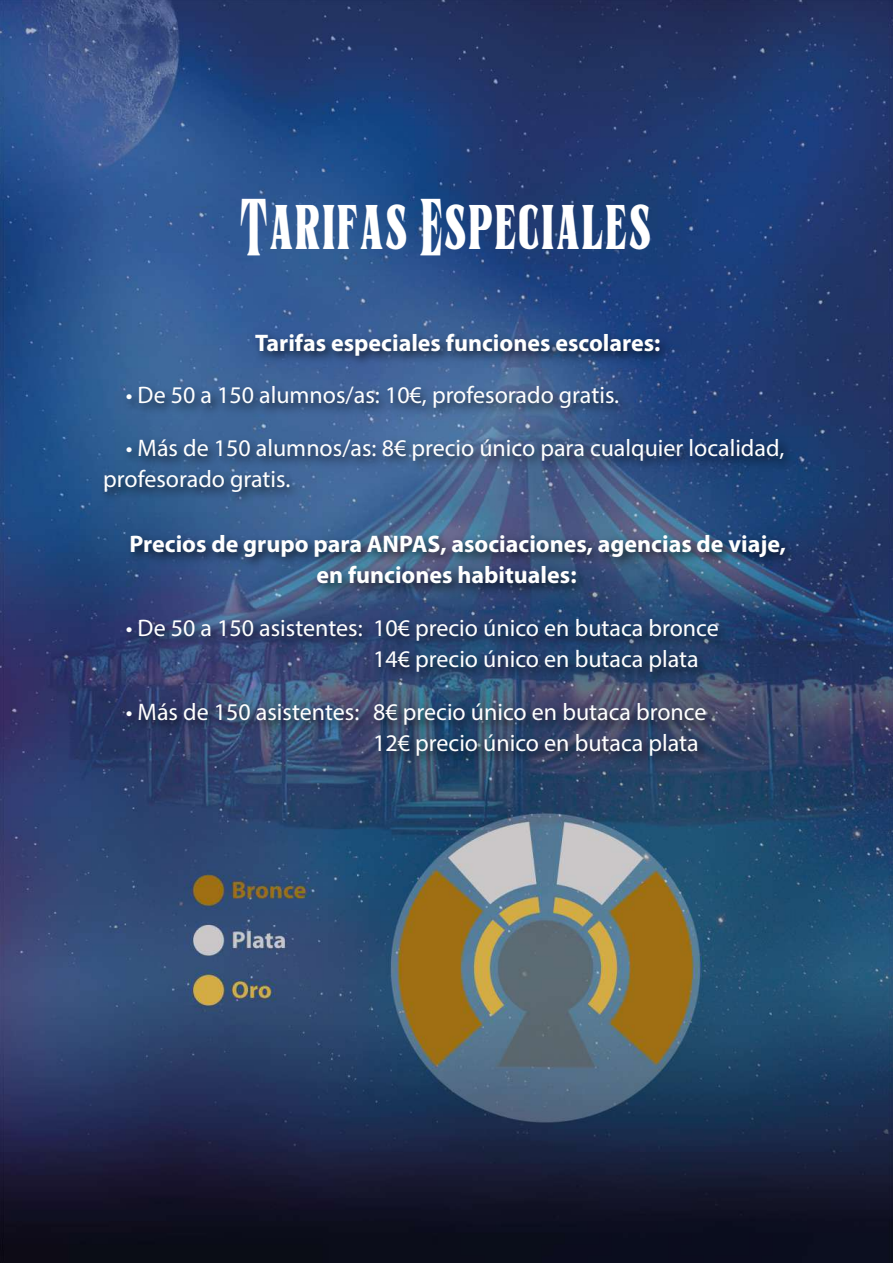
<style>
.page{position:relative;width:893px;height:1263px;background:#fff}
.page>*{position:absolute;margin:0;border:0;box-sizing:border-box;transform-origin:0 0}
.t1{font:700 53.7px "Sernes";letter-spacing:.06em;color:#fff;scale:.69 1}
.t2{font:24px/31.5px "Myriad Pro";color:#fff}
.t3{font:700 24px/31.5px "Myriad Pro";color:#fff}
</style>
<div class="page">
<img style="left:0;top:0;width:893px;height:1263px">
<img style="left:94px;top:322px;width:714px;height:761px">
<h1 class="t1" style="left:240px;top:184px;width:596px">Tarifas Especiales</h1>
<p class="t3" style="left:255px;top:326px;width:407px">Tarifas especiales funciones escolares:</p>
<p class="t2" style="left:126px;top:379px;width:495px">• De 50 a 150 alumnos/as: 10€, profesorado gratis.</p>
<p class="t2" style="left:103px;top:432px;width:683px;text-indent:22px">• Más de 150 alumnos/as: 8€ precio único para cualquier localidad, profesorado gratis.</p>
<p class="t3" style="left:316px;top:527px;width:471px;text-indent:-187px">Precios de grupo para ANPAS, asociaciones, agencias de viaje, en funciones habituales:</p>
<p class="t2" style="left:373px;top:612px;width:347px;text-indent:-248px">• De 50 a 150 asistentes: 10€ precio único en butaca bronce<br>14€ precio único en butaca plata</p>
<p class="t2" style="left:373px;top:696px;width:335px;text-indent:-248px">• Más de 150 asistentes: 8€ precio único en butaca bronce<br>12€ precio único en butaca plata</p>
</div>
